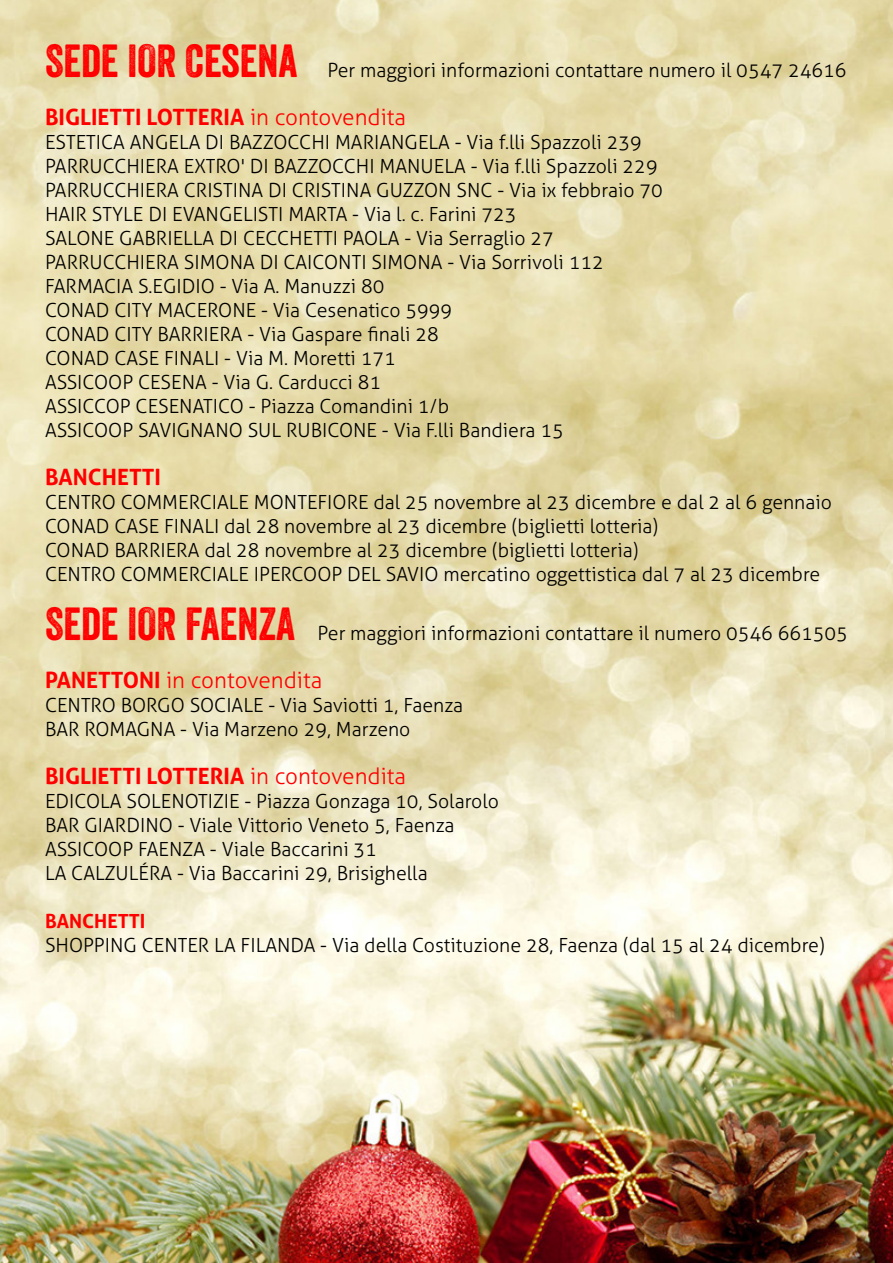
<style>
.page{position:relative;width:893px;height:1263px;background:#fff}
.page>*{position:absolute;margin:0;border:0;box-sizing:border-box;transform-origin:0 0}
.t1{font:700 22.5px "Aller";color:#f00}
.t2{font:300 22.5px "Aller";color:#f00}
.t3{font:300 19.5px "Aller";color:#000}
.t4{font:700 19.5px "Aller";color:#f00}
.s1{font-family:"Veneer";font-weight:400;font-size:45px;color:#f00}
.s2{font-weight:300}
.s3{font-weight:700}
</style>
<div class="page">
<img style="left:0;top:0;width:893px;height:1263px">
<p class="t3" style="left:45px;top:59px;width:803px"><span class="s1">SEDE IOR CESENA</span> Per maggiori informazioni contattare numero il 0547 24616</p>
<p class="t1" style="left:45px;top:103px;width:363px">BIGLIETTI LOTTERIA <span class="s2">in contovendita</span></p>
<p class="t3" style="left:45px;top:130px;width:598px">ESTETICA ANGELA DI BAZZOCCHI MARIANGELA - Via f.lli Spazzoli 239</p>
<p class="t3" style="left:45px;top:154px;width:614px">PARRUCCHIERA EXTRO' DI BAZZOCCHI MANUELA - Via f.lli Spazzoli 229</p>
<p class="t3" style="left:45px;top:178px;width:619px">PARRUCCHIERA CRISTINA DI CRISTINA GUZZON SNC - Via ix febbraio 70</p>
<p class="t3" style="left:45px;top:202px;width:473px">HAIR STYLE DI EVANGELISTI MARTA - Via l. c. Farini 723</p>
<p class="t3" style="left:45px;top:226px;width:510px">SALONE GABRIELLA DI CECCHETTI PAOLA - Via Serraglio 27</p>
<p class="t3" style="left:45px;top:250px;width:560px">PARRUCCHIERA SIMONA DI CAICONTI SIMONA - Via Sorrivoli 112</p>
<p class="t3" style="left:45px;top:274px;width:341px">FARMACIA S.EGIDIO - Via A. Manuzzi 80</p>
<p class="t3" style="left:45px;top:298px;width:409px">CONAD CITY MACERONE - Via Cesenatico 5999</p>
<p class="t3" style="left:45px;top:322px;width:395px">CONAD CITY BARRIERA - Via Gaspare finali 28</p>
<p class="t3" style="left:45px;top:346px;width:352px">CONAD CASE FINALI - Via M. Moretti 171</p>
<p class="t3" style="left:45px;top:370px;width:338px">ASSICOOP CESENA - Via G. Carducci 81</p>
<p class="t3" style="left:45px;top:394px;width:406px">ASSICCOP CESENATICO - Piazza Comandini 1/b</p>
<p class="t3" style="left:45px;top:418px;width:520px">ASSICOOP SAVIGNANO SUL RUBICONE - Via F.lli Bandiera 15</p>
<p class="t1" style="left:45px;top:463px;width:117px">BANCHETTI</p>
<p class="t3" style="left:45px;top:490px;width:788px">CENTRO COMMERCIALE MONTEFIORE dal 25 novembre al 23 dicembre e dal 2 al 6 gennaio</p>
<p class="t3" style="left:45px;top:514px;width:615px">CONAD CASE FINALI dal 28 novembre al 23 dicembre (biglietti lotteria)</p>
<p class="t3" style="left:45px;top:538px;width:595px">CONAD BARRIERA dal 28 novembre al 23 dicembre (biglietti lotteria)</p>
<p class="t3" style="left:45px;top:562px;width:777px">CENTRO COMMERCIALE IPERCOOP DEL SAVIO mercatino oggettistica dal 7 al 23 dicembre</p>
<p class="t3" style="left:45px;top:621px;width:804px"><span class="s1">SEDE IOR FAENZA</span> Per maggiori informazioni contattare il numero 0546 661505</p>
<p class="t2" style="left:45px;top:666px;width:279px"><span class="s3">PANETTONI</span> in contovendita</p>
<p class="t3" style="left:45px;top:693px;width:420px">CENTRO BORGO SOCIALE - Via Saviotti 1, Faenza</p>
<p class="t3" style="left:45px;top:717px;width:367px">BAR ROMAGNA - Via Marzeno 29, Marzeno</p>
<p class="t1" style="left:45px;top:762px;width:363px">BIGLIETTI LOTTERIA <span class="s2">in contovendita</span></p>
<p class="t3" style="left:45px;top:789px;width:456px">EDICOLA SOLENOTIZIE - Piazza Gonzaga 10, Solarolo</p>
<p class="t3" style="left:45px;top:813px;width:411px">BAR GIARDINO - Viale Vittorio Veneto 5, Faenza</p>
<p class="t3" style="left:45px;top:837px;width:333px">ASSICOOP FAENZA - Viale Baccarini 31</p>
<p class="t3" style="left:45px;top:861px;width:384px">LA CALZULÉRA - Via Baccarini 29, Brisighella</p>
<p class="t4" style="left:45px;top:909px;width:102px">BANCHETTI</p>
<p class="t3" style="left:45px;top:933px;width:781px">SHOPPING CENTER LA FILANDA - Via della Costituzione 28, Faenza (dal 15 al 24 dicembre)</p>
</div>
